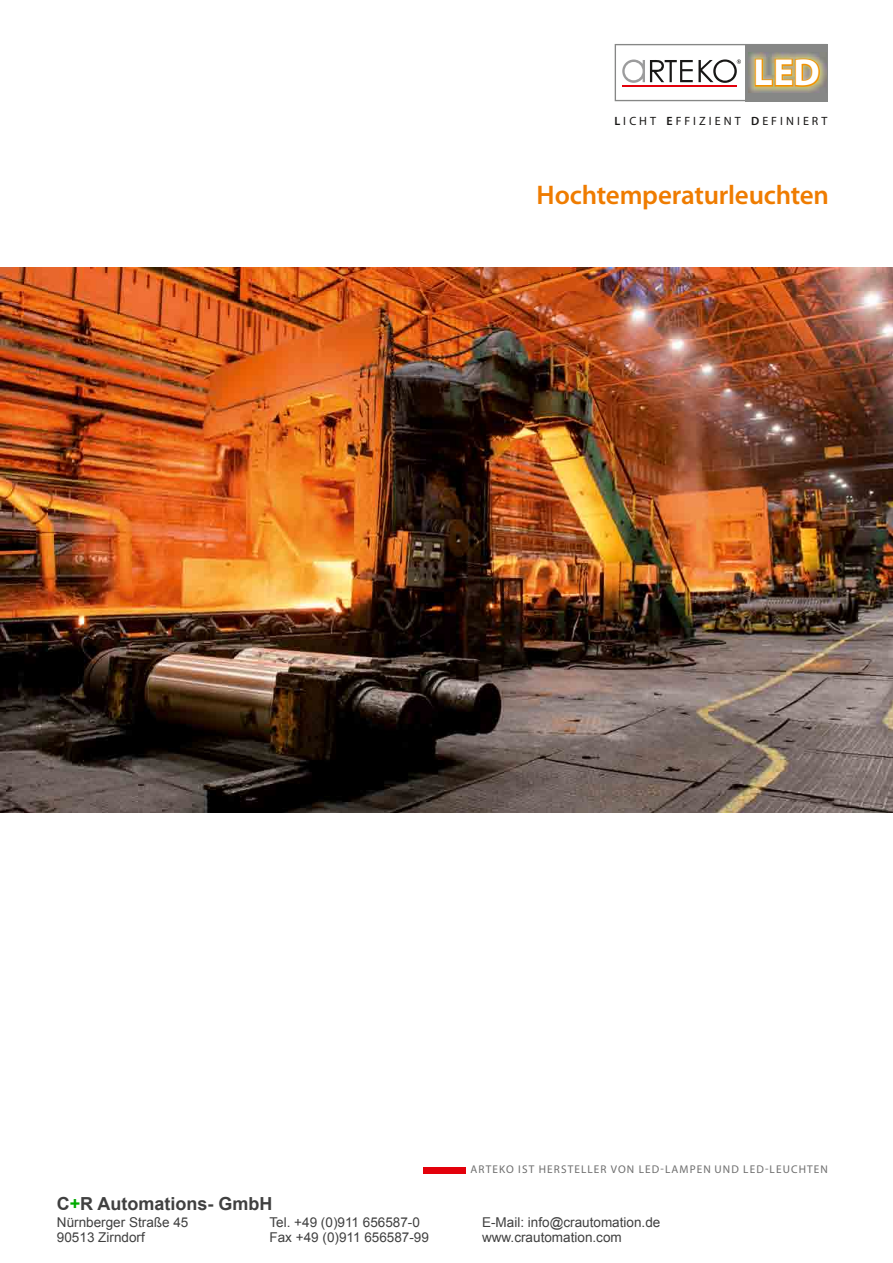
<style>
.page{position:relative;width:893px;height:1263px;background:#fff}
.page>*{position:absolute;margin:0;border:0;box-sizing:border-box;transform-origin:0 0}
.t1{font:700 37.8px "Myriad Pro";color:#fff}
.t2{font:600 27px "Myriad Pro";letter-spacing:-.01em;color:#ef7c00}
.t3{font:700 18px "Arial";color:#404040}
.t4{font:13.5px "Arial";color:#404040}
.t5{font:12px "Myriad Pro";letter-spacing:.25em;color:#181716}
.t6{font:11.25px "Myriad Pro";letter-spacing:.1em;color:#6e6e6e}
.s1{font-weight:600}
.s2{color:#0a0}
</style>
<div class="page">
<svg style="left:614px;top:44px;width:214px;height:58px"></svg>
<svg style="left:615px;top:44px;width:212px;height:57px"></svg>
<div style="left:424px;top:1167px;width:42px;height:6px;background:#e3000b"></div>
<img style="left:0;top:268px;width:893px;height:544px">
<h1 class="t1" style="left:753px;top:48px;width:68px">LED</h1>
<p class="t5" style="left:614px;top:114px;width:215px"><span class="s1">L</span>ICHT <span class="s1">E</span>FFIZIENT <span class="s1">D</span>EFINIERT</p>
<h2 class="t2" style="left:537px;top:178px;width:294px">Hochtemperaturleuchten</h2>
<p class="t6" style="left:470px;top:1162px;width:16px">ARTE</p>
<p class="t6" style="left:499px;top:1162px;width:48px">KO IST HER</p>
<p class="t6" style="left:561px;top:1162px;width:268px">STELLER VON LED-LAMPEN UND LED-LEUCHTEN</p>
<h3 class="t3" style="left:57px;top:1194px;width:217px">C<span class="s2">+</span>R Automations- GmbH</h3>
<p class="t4" style="left:57px;top:1214px;width:133px">Nürnberger Straße 45</p>
<p class="t4" style="left:269px;top:1214px;width:152px">Tel. +49 (0)911 656587-0</p>
<p class="t4" style="left:482px;top:1214px;width:180px">E-Mail: info@crautomation.de</p>
<p class="t4" style="left:57px;top:1229px;width:89px">90513 Zirndorf</p>
<p class="t4" style="left:269px;top:1229px;width:161px">Fax +49 (0)911 656587-99</p>
<p class="t4" style="left:482px;top:1229px;width:141px">www.crautomation.com</p>
</div>
